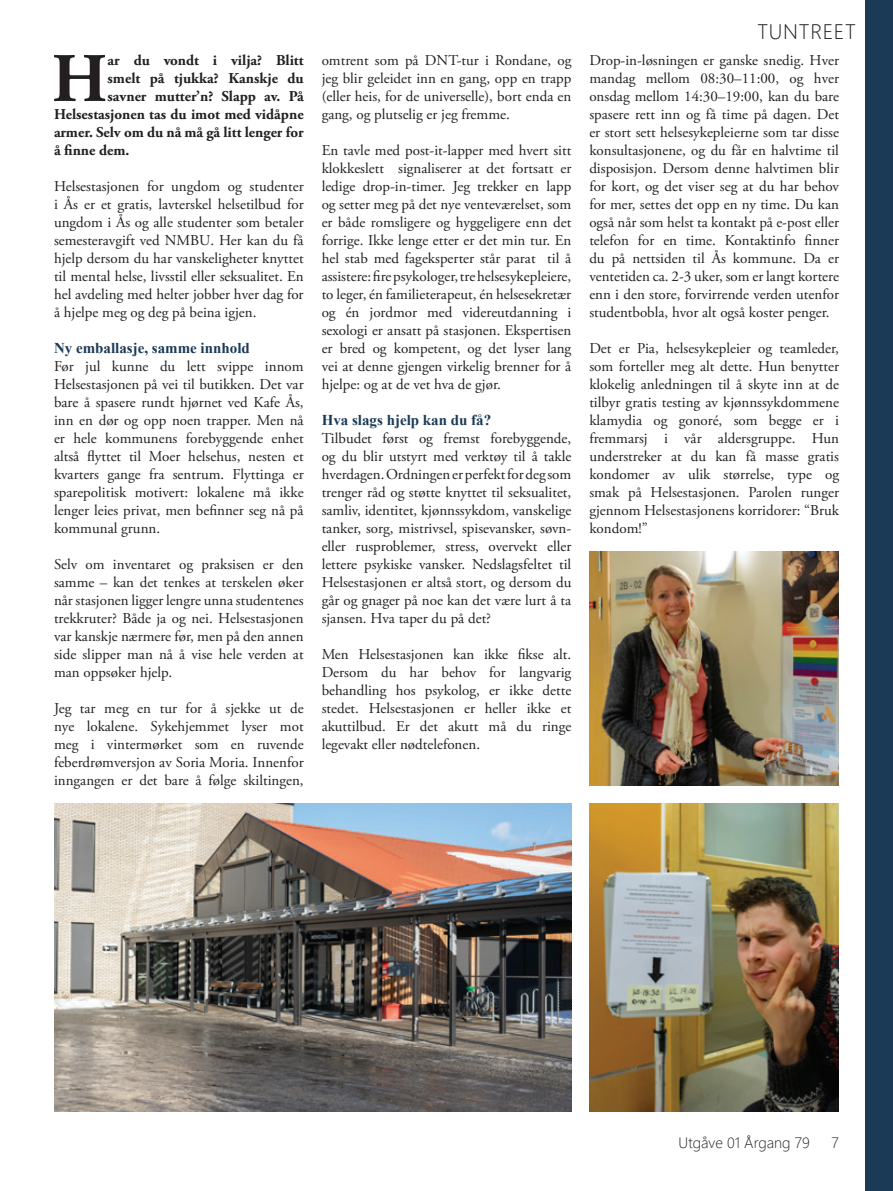
<style>
.page{position:relative;width:893px;height:1191px;background:#fff}
.page>*{position:absolute;margin:0;border:0;box-sizing:border-box;transform-origin:0 0}
.t1{font:700 69.3px "Adobe Garamond Pro";color:#231f20}
.t2{font:300 21px "Segoe UI";letter-spacing:.035em;color:#231f20}
.t3{font:15px/18px "Adobe Garamond Pro";letter-spacing:-.02em;color:#231f20;text-align:justify}
.t4{font:700 15px "Adobe Garamond Pro";color:#231f20}
.t5{font:700 15px "Times New Roman";color:#1b3a56}
.t6{font:300 15px "Segoe UI";color:#231f20}
</style>
<div class="page">
<img style="left:54px;top:803px;width:517px;height:308px">
<img style="left:589px;top:551px;width:250px;height:234px">
<img style="left:589px;top:803px;width:250px;height:308px">
<div style="left:865px;top:0;width:28px;height:1191px;background:#1b3a56"></div>
<h1 class="t1" style="left:52px;top:39px;width:57px">H</h1>
<p class="t4" style="left:108px;top:51px;width:198px">ar du vondt i vilja? Blitt</p>
<p class="t4" style="left:108px;top:69px;width:198px">smelt på tjukka? Kanskje du</p>
<p class="t4" style="left:108px;top:87px;width:198px">savner mutter’n? Slapp av. På</p>
<p class="t4" style="left:54px;top:105px;width:251px">Helsestasjonen tas du imot med vidåpne</p>
<p class="t4" style="left:54px;top:123px;width:251px">armer. Selv om du nå må gå litt lenger for</p>
<p class="t4" style="left:54px;top:141px;width:77px">å finne dem.</p>
<p class="t3" style="left:54px;top:178px;width:251px">Helsestasjonen for ungdom og studenter i Ås er et gratis, lavterskel helsetilbud for ungdom i Ås og alle studenter som betaler semesteravgift ved NMBU. Her kan du få hjelp dersom du har vanskeligheter knyttet til mental helse, livsstil eller seksualitet. En hel avdeling med helter jobber hver dag for å hjelpe meg og deg på beina igjen.</p>
<p class="t5" style="left:54px;top:337px;width:197px">Ny emballasje, samme innhold</p>
<p class="t3" style="left:54px;top:358px;width:251px">Før jul kunne du lett svippe innom Helsestasjonen på vei til butikken. Det var bare å spasere rundt hjørnet ved Kafe Ås, inn en dør og opp noen trapper. Men nå er hele kommunens forebyggende enhet altså flyttet til Moer helsehus, nesten et kvarters gange fra sentrum. Flyttinga er sparepolitisk motivert: lokalene må ikke lenger leies privat, men befinner seg nå på kommunal grunn.</p>
<p class="t3" style="left:54px;top:556px;width:251px">Selv om inventaret og praksisen er den samme – kan det tenkes at terskelen øker når stasjonen ligger lengre unna studentenes trekkruter? Både ja og nei. Helsestasjonen var kanskje nærmere før, men på den annen side slipper man nå å vise hele verden at man oppsøker hjelp.</p>
<p class="t3" style="left:54px;top:700px;width:251px">Jeg tar meg en tur for å sjekke ut de nye lokalene. Sykehjemmet lyser mot meg i vintermørket som en ruvende feberdrømversjon av Soria Moria. Innenfor inngangen er det bare å følge skiltingen,</p>
<p class="t3" style="left:322px;top:52px;width:251px">omtrent som på DNT-tur i Rondane, og jeg blir geleidet inn en gang, opp en trapp (eller heis, for de universelle), bort enda en gang, og plutselig er jeg fremme.</p>
<p class="t3" style="left:322px;top:142px;width:251px">En tavle med post-it-lapper med hvert sitt klokkeslett signaliserer at det fortsatt er ledige drop-in-timer. Jeg trekker en lapp og setter meg på det nye venteværelset, som er både romsligere og hyggeligere enn det forrige. Ikke lenge etter er det min tur. En hel stab med fageksperter står parat til å assistere: fire psykologer, tre helsesykepleiere, to leger, én familieterapeut, én helsesekretær og én jordmor med videreutdanning i sexologi er ansatt på stasjonen. Ekspertisen er bred og kompetent, og det lyser lang vei at denne gjengen virkelig brenner for å hjelpe: og at de vet hva de gjør.</p>
<p class="t5" style="left:322px;top:409px;width:171px">Hva slags hjelp kan du få?</p>
<p class="t3" style="left:322px;top:430px;width:251px">Tilbudet først og fremst forebyggende, og du blir utstyrt med verktøy til å takle hverdagen. Ordningen er perfekt for deg som trenger råd og støtte knyttet til seksualitet, samliv, identitet, kjønnssykdom, vanskelige tanker, sorg, mistrivsel, spisevansker, søvn&shy;eller rusproblemer, stress, overvekt eller lettere psykiske vansker. Nedslagsfeltet til Helsestasjonen er altså stort, og dersom du går og gnager på noe kan det være lurt å ta sjansen. Hva taper du på det?</p>
<p class="t3" style="left:322px;top:646px;width:251px">Men Helsestasjonen kan ikke fikse alt.<br>Dersom du har behov for langvarig behandling hos psykolog, er ikke dette stedet. Helsestasjonen er heller ikke et akuttilbud. Er det akutt må du ringe legevakt eller nødtelefonen.</p>
<h2 class="t2" style="left:757px;top:12px;width:100px">TUNTREET</h2>
<p class="t3" style="left:589px;top:52px;width:251px">Drop-in-løsningen er ganske snedig. Hver mandag mellom 08:30–11:00, og hver onsdag mellom 14:30–19:00, kan du bare spasere rett inn og få time på dagen. Det er stort sett helsesykepleierne som tar disse konsultasjonene, og du får en halvtime til disposisjon. Dersom denne halvtimen blir for kort, og det viser seg at du har behov for mer, settes det opp en ny time. Du kan også når som helst ta kontakt på e-post eller telefon for en time. Kontaktinfo finner du på nettsiden til Ås kommune. Da er ventetiden ca. 2-3 uker, som er langt kortere enn i den store, forvirrende verden utenfor studentbobla, hvor alt også koster penger.</p>
<p class="t3" style="left:589px;top:340px;width:251px">Det er Pia, helsesykepleier og teamleder, som forteller meg alt dette. Hun benytter klokelig anledningen til å skyte inn at de tilbyr gratis testing av kjønnssykdommene klamydia og gonoré, som begge er i fremmarsj i vår aldersgruppe. Hun understreker at du kan få masse gratis kondomer av ulik størrelse, type og smak på Helsestasjonen. Parolen runger gjennom Helsestasjonens korridorer: “Bruk kondom!”</p>
<p class="t6" style="left:679px;top:1128px;width:133px">Utgåve 01 Årgang 79</p>
<p class="t6" style="left:831px;top:1128px;width:9px">7</p>
</div>
